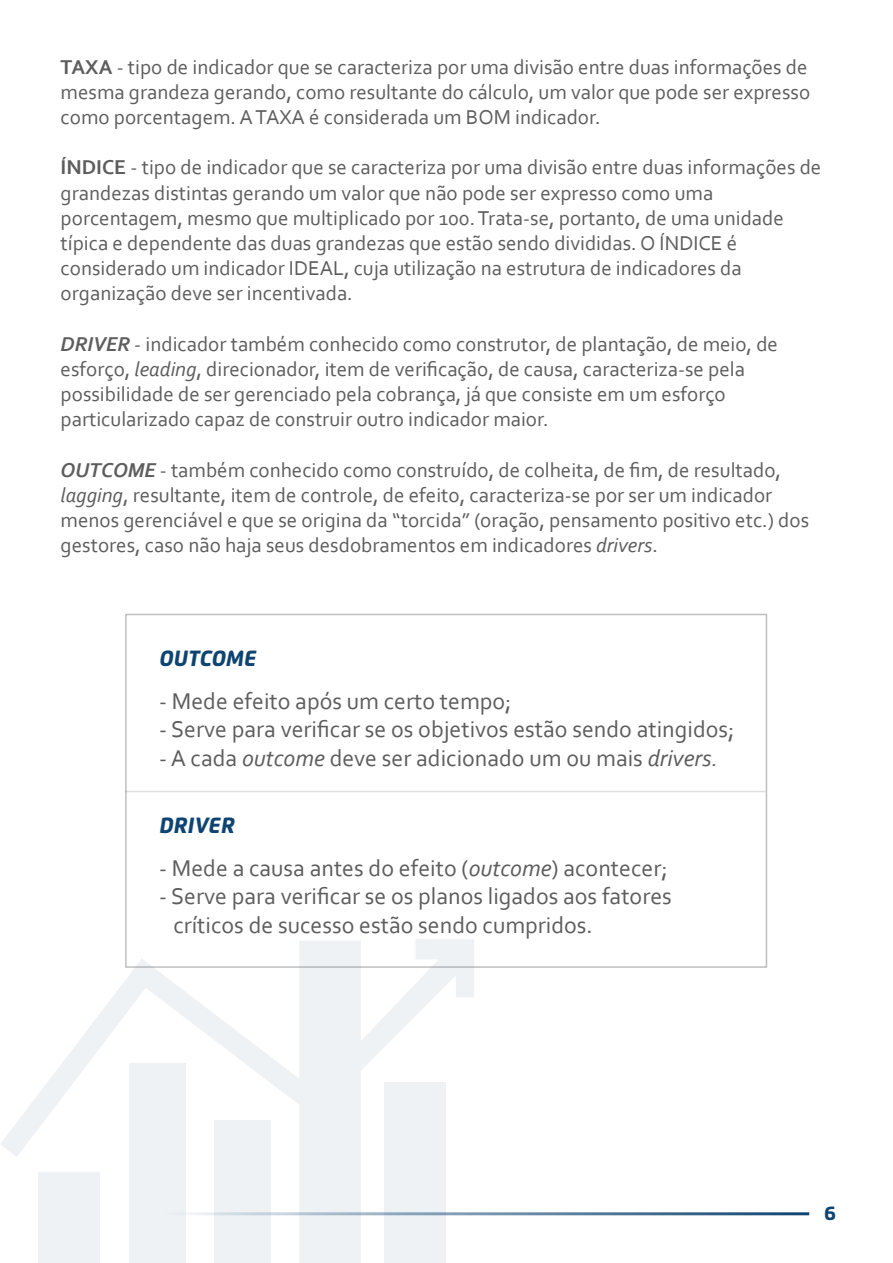
<style>
.page{position:relative;width:893px;height:1263px;background:#fff}
.page>*{position:absolute;margin:0;border:0;box-sizing:border-box;transform-origin:0 0}
.t1{font:23.85px/28.7px "Corbel";color:#5d5d5d}
.t2{font:italic 800 22.05px "Flexo";color:#0e4472}
.t3{font:21px/25.2px "Corbel";color:#5d5d5d}
.t4{font:800 19.65px "Flexo";color:#0e4472}
.s1{font-weight:700}
.s2{font-weight:700;font-style:italic}
.s3{font-style:italic}
</style>
<div class="page">
<svg style="left:1px;top:939px;width:473px;height:324px"></svg>
<hr style="left:62px;top:1212px;width:747px;height:3px;background:#fff">
<hr style="left:125px;top:791px;width:641px;height:1px;background:#5d5d5d">
<p class="t3" style="left:61px;top:53px;width:751px"><span class="s1">TAXA</span> - tipo de indicador que se caracteriza por uma divisão entre duas informações de mesma grandeza gerando, como resultante do cálculo, um valor que pode ser expresso como porcentagem. A TAXA é considerada um BOM indicador.</p>
<p class="t3" style="left:61px;top:154px;width:762px"><span class="s1">ÍNDICE</span> - tipo de indicador que se caracteriza por uma divisão entre duas informações de grandezas distintas gerando um valor que não pode ser expresso como uma porcentagem, mesmo que multiplicado por 100. Trata-se, portanto, de uma unidade típica e dependente das duas grandezas que estão sendo divididas. O ÍNDICE é considerado um indicador IDEAL, cuja utilização na estrutura de indicadores da organização deve ser incentivada.</p>
<p class="t3" style="left:61px;top:331px;width:719px"><span class="s2">DRIVER</span> - indicador também conhecido como construtor, de plantação, de meio, de esforço, <span class="s3">leading</span>, direcionador, item de verificação, de causa, caracteriza-se pela possibilidade de ser gerenciado pela cobrança, já que consiste em um esforço particularizado capaz de construir outro indicador maior.</p>
<p class="t3" style="left:61px;top:457px;width:750px"><span class="s2">OUTCOME</span> - também conhecido como construído, de colheita, de fim, de resultado, <span class="s3">lagging</span>, resultante, item de controle, de efeito, caracteriza-se por ser um indicador menos gerenciável e que se origina da “torcida” (oração, pensamento positivo etc.) dos gestores, caso não haja seus desdobramentos em indicadores <span class="s3">drivers</span>.</p>
<p class="t2" style="left:159px;top:645px;width:99px">OUTCOME</p>
<p class="t1" style="left:159px;top:686px;width:354px">- Mede efeito após um certo tempo;</p>
<p class="t1" style="left:159px;top:715px;width:577px">- Serve para verificar se os objetivos estão sendo atingidos;</p>
<p class="t1" style="left:159px;top:743px;width:560px">- A cada <span class="s3">outcome</span> deve ser adicionado um ou mais <span class="s3">drivers.</span></p>
<p class="t2" style="left:159px;top:812px;width:77px">DRIVER</p>
<p class="t1" style="left:159px;top:853px;width:510px">- Mede a causa antes do efeito (<span class="s3">outcome</span>) acontecer;</p>
<p class="t1" style="left:173px;top:882px;width:500px;text-indent:-14px">- Serve para verificar se os planos ligados aos fatores críticos de sucesso estão sendo cumpridos.</p>
<p class="t4" style="left:824px;top:1201px;width:13px">6</p>
</div>
